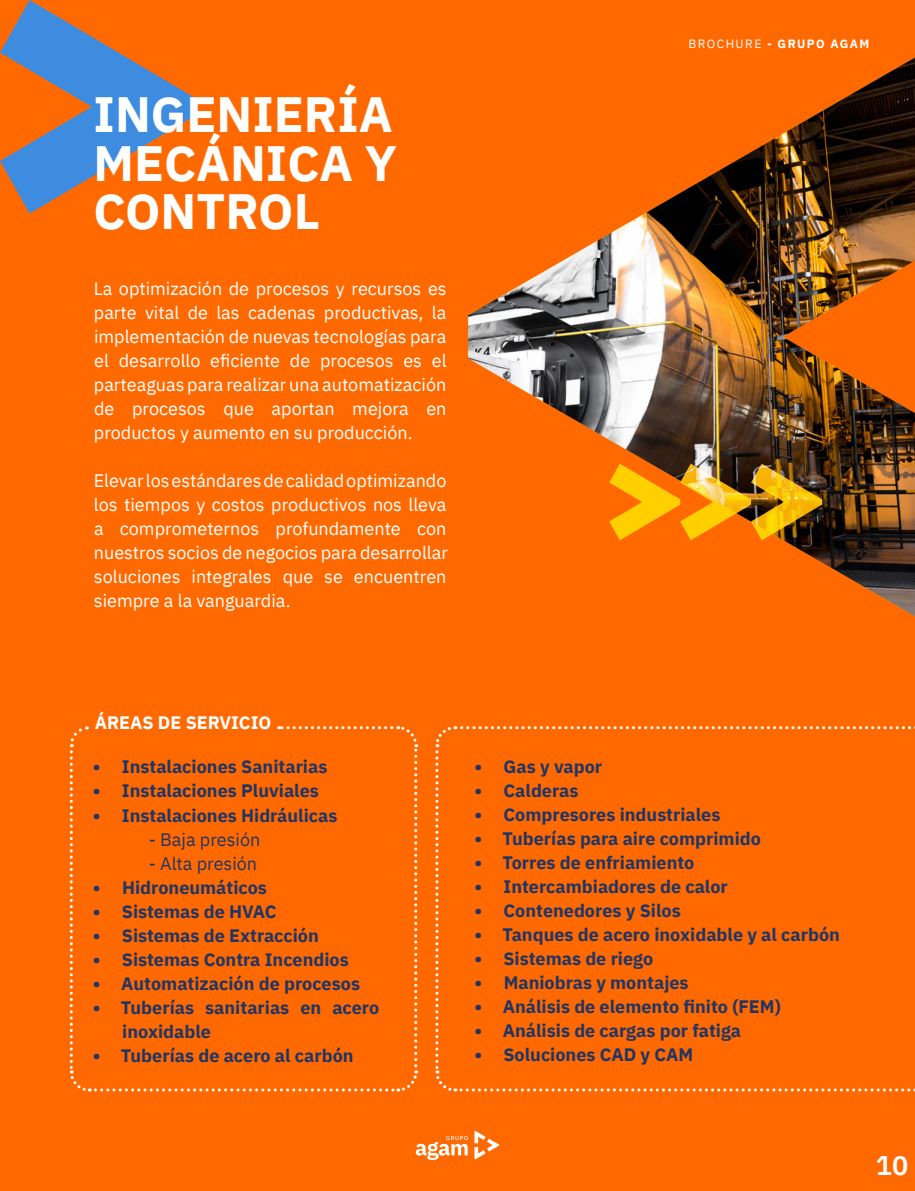
<style>
.page{position:relative;width:915px;height:1191px;background:#fff}
.page>*{position:absolute;margin:0;border:0;box-sizing:border-box;transform-origin:0 0}
.t1{font:700 49.5px/48.6px "IBM Plex Sans";color:#fff;text-align:justify}
.t2{font:600 27px "IBM Plex Sans";color:#fff}
.t3{font:700 18px/24px "IBM Plex Sans";color:#213565}
.t4{font:18px/24px "IBM Plex Sans";color:#fff;text-align:justify}
.t5{font:18px "IBM Plex Sans";color:#213565}
.t6{font:700 18px "IBM Plex Sans";color:#fff}
.t7{font:700 12px "IBM Plex Sans";letter-spacing:.12em;color:#fff}
.s1{font-weight:400}
</style>
<div class="page">
<div style="left:0;top:0;width:914px;height:1191px;background:#ff6900"></div>
<svg style="left:474px;top:1131px;width:25px;height:28px"></svg>
<svg style="left:415px;top:1136px;width:52px;height:23px"></svg>
<img style="left:468px;top:58px;width:446px;height:558px">
<svg style="left:609px;top:463px;width:212px;height:77px"></svg>
<svg style="left:0;top:0;width:197px;height:213px"></svg>
<svg style="left:435px;top:725px;width:480px;height:368px"></svg>
<svg style="left:69px;top:726px;width:350px;height:366px"></svg>
<h1 class="t1" style="left:94px;top:86px;width:305px">INGENIERÍA MECÁNICA Y CONTROL</h1>
<p class="t4" style="left:94px;top:275px;width:354px">La optimización de procesos y recursos es parte vital de las cadenas productivas, la implementación de nuevas tecnologías para el desarrollo eficiente de procesos es el parteaguas para realizar una automatización de procesos que aportan mejora en productos y aumento en su producción.</p>
<p class="t4" style="left:94px;top:467px;width:355px">Elevar los estándares de calidad optimizando los tiempos y costos productivos nos lleva a comprometernos profundamente con nuestros socios de negocios para desarrollar soluciones integrales que se encuentren siempre a la vanguardia.</p>
<p class="t7" style="left:688px;top:34px;width:182px"><span class="s1">BROCHURE</span> - GRUPO AGAM</p>
<p class="t6" style="left:95px;top:708px;width:178px">ÁREAS DE SERVICIO</p>
<p class="t3" style="left:93px;top:753px;width:236px">• Instalaciones Sanitarias</p>
<p class="t3" style="left:93px;top:777px;width:227px">• Instalaciones Pluviales</p>
<p class="t3" style="left:93px;top:801px;width:246px">• Instalaciones Hidráulicas</p>
<p class="t5" style="left:149px;top:825px;width:113px">- Baja presión</p>
<p class="t5" style="left:149px;top:849px;width:110px">- Alta presión</p>
<p class="t3" style="left:93px;top:873px;width:175px">• Hidroneumáticos</p>
<p class="t3" style="left:93px;top:897px;width:185px">• Sistemas de HVAC</p>
<p class="t3" style="left:93px;top:921px;width:227px">• Sistemas de Extracción</p>
<p class="t3" style="left:93px;top:945px;width:257px">• Sistemas Contra Incendios</p>
<p class="t3" style="left:93px;top:969px;width:268px">• Automatización de procesos</p>
<p class="t3" style="left:122px;top:993px;width:258px;text-indent:-29px">• Tuberías sanitarias en acero inoxidable</p>
<p class="t3" style="left:93px;top:1041px;width:262px">• Tuberías de acero al carbón</p>
<p class="t3" style="left:474px;top:753px;width:129px">• Gas y vapor</p>
<p class="t3" style="left:474px;top:777px;width:105px">• Calderas</p>
<p class="t3" style="left:474px;top:801px;width:247px">• Compresores industriales</p>
<p class="t3" style="left:474px;top:825px;width:288px">• Tuberías para aire comprimido</p>
<p class="t3" style="left:474px;top:849px;width:221px">• Torres de enfriamiento</p>
<p class="t3" style="left:474px;top:873px;width:255px">• Intercambiadores de calor</p>
<p class="t3" style="left:474px;top:897px;width:208px">• Contenedores y Silos</p>
<p class="t3" style="left:474px;top:921px;width:367px">• Tanques de acero inoxidable y al carbón</p>
<p class="t3" style="left:474px;top:945px;width:180px">• Sistemas de riego</p>
<p class="t3" style="left:474px;top:969px;width:215px">• Maniobras y montajes</p>
<p class="t3" style="left:474px;top:993px;width:307px">• Análisis de elemento finito (FEM)</p>
<p class="t3" style="left:474px;top:1017px;width:268px">• Análisis de cargas por fatiga</p>
<p class="t3" style="left:474px;top:1041px;width:220px">• Soluciones CAD y CAM</p>
<h2 class="t2" style="left:875px;top:1144px;width:34px">10</h2>
</div>
